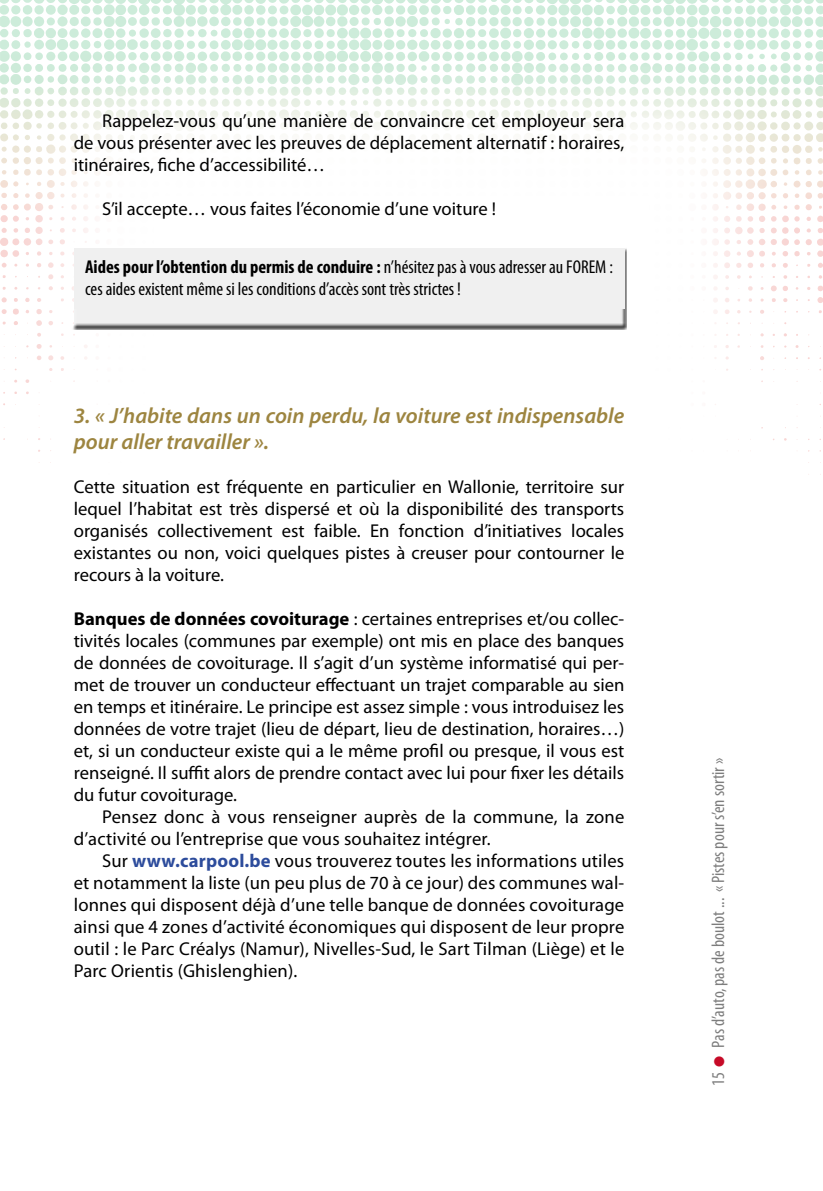
<style>
.page{position:relative;width:823px;height:1191px;background:#fff}
.page>*{position:absolute;margin:0;border:0;box-sizing:border-box;transform-origin:0 0}
.txt_courant{font:italic 600 22px/25.4px "Myriad Pro";color:#9d8540}
.txt_courant-2{font:18.6px/22px "Myriad Pro";color:#000;text-align:justify}
.txt_courant-3{font:condensed 18.6px/22px "Myriad Pro";color:#000}
.t1{font:condensed 18px "Myriad Pro";color:#7d7d7d}
.s1{font-weight:700}
.s2{font-weight:700;color:#2d4c9c}
.s3{color:#c60a27}
</style>
<div class="page">
<svg style="left:817px;top:286px;width:5px;height:17px"></svg>
<svg style="left:819px;top:275px;width:3px;height:4px"></svg>
<svg style="left:818px;top:263px;width:4px;height:5px"></svg>
<svg style="left:795px;top:251px;width:4px;height:5px"></svg>
<svg style="left:805px;top:239px;width:17px;height:18px"></svg>
<svg style="left:795px;top:239px;width:4px;height:6px"></svg>
<svg style="left:795px;top:181px;width:27px;height:52px"></svg>
<svg style="left:792px;top:0;width:30px;height:175px"></svg>
<svg style="left:103px;top:0;width:50px;height:46px"></svg>
<svg style="left:334px;top:0;width:75px;height:46px"></svg>
<svg style="left:153px;top:0;width:181px;height:46px"></svg>
<svg style="left:582px;top:0;width:209px;height:46px"></svg>
<svg style="left:409px;top:0;width:172px;height:46px"></svg>
<svg style="left:4px;top:46px;width:791px;height:417px"></svg>
<div style="left:74px;top:111px;width:652px;height:450px;background:#fff;border-radius:40px"></div>
<svg style="left:0;top:0;width:103px;height:268px"></svg>
<div style="left:72px;top:247px;width:555px;height:82px;background:#000;opacity:.75"></div>
<div style="left:74px;top:248px;width:550px;height:61px;background:#f0f0f0"></div>
<p class="txt_courant-2" style="left:74px;top:110px;width:551px;text-indent:28px">Rappelez-vous qu’une manière de convaincre cet employeur sera de vous présenter avec les preuves de déplacement alternatif : horaires, itinéraires, fiche d’accessibilité…</p>
<p class="txt_courant-2" style="left:102px;top:198px;width:395px">S’il accepte… vous faites l’économie d’une voiture !</p>
<p class="txt_courant-3" style="left:85px;top:256px;width:529px"><span class="s1">Aides pour l’obtention du permis de conduire :</span> n’hésitez pas à vous adresser au FOREM : ces aides existent même si les conditions d’accès sont très strictes !</p>
<p class="txt_courant" style="left:74px;top:403px;width:551px">3. « J’habite dans un coin perdu, la voiture est indispensable pour aller travailler ».</p>
<p class="txt_courant-2" style="left:74px;top:475px;width:551px">Cette situation est fréquente en particulier en Wallonie, territoire sur lequel l’habitat est très dispersé et où la disponibilité des transports organisés collectivement est faible. En fonction d’initiatives locales existantes ou non, voici quelques pistes à creuser pour contourner le recours à la voiture.</p>
<p class="txt_courant-2" style="left:74px;top:607px;width:552px"><span class="s1">Banques de données covoiturage</span> : certaines entreprises et/ou collec&shy;tivités locales (communes par exemple) ont mis en place des banques de données de covoiturage. Il s’agit d’un système informatisé qui per&shy;met de trouver un conducteur effectuant un trajet comparable au sien en temps et itinéraire. Le principe est assez simple : vous introduisez les données de votre trajet (lieu de départ, lieu de destination, horaires…) et, si un conducteur existe qui a le même profil ou presque, il vous est renseigné. Il suffit alors de prendre contact avec lui pour fixer les détails du futur covoiturage.</p>
<p class="txt_courant-2" style="left:74px;top:805px;width:551px;text-indent:28px">Pensez donc à vous renseigner auprès de la commune, la zone d’activité ou l’entreprise que vous souhaitez intégrer.</p>
<p class="txt_courant-2" style="left:74px;top:849px;width:551px;text-indent:28px">Sur <span class="s2">www.carpool.be</span> vous trouverez toutes les informations utiles et notamment la liste (un peu plus de 70 à ce jour) des communes wal&shy;lonnes qui disposent déjà d’une telle banque de données covoiturage ainsi que 4 zones d’activité économiques qui disposent de leur propre outil : le Parc Créalys (Namur), Nivelles-Sud, le Sart Tilman (Liège) et le Parc Orientis (Ghislenghien).</p>
<p class="t1" style="left:706px;top:1086px;width:330px;rotate:-90deg">15 <span class="s3">●</span> Pas d’auto, pas de boulot ... « Pistes pour s’en sortir »</p>
</div>
